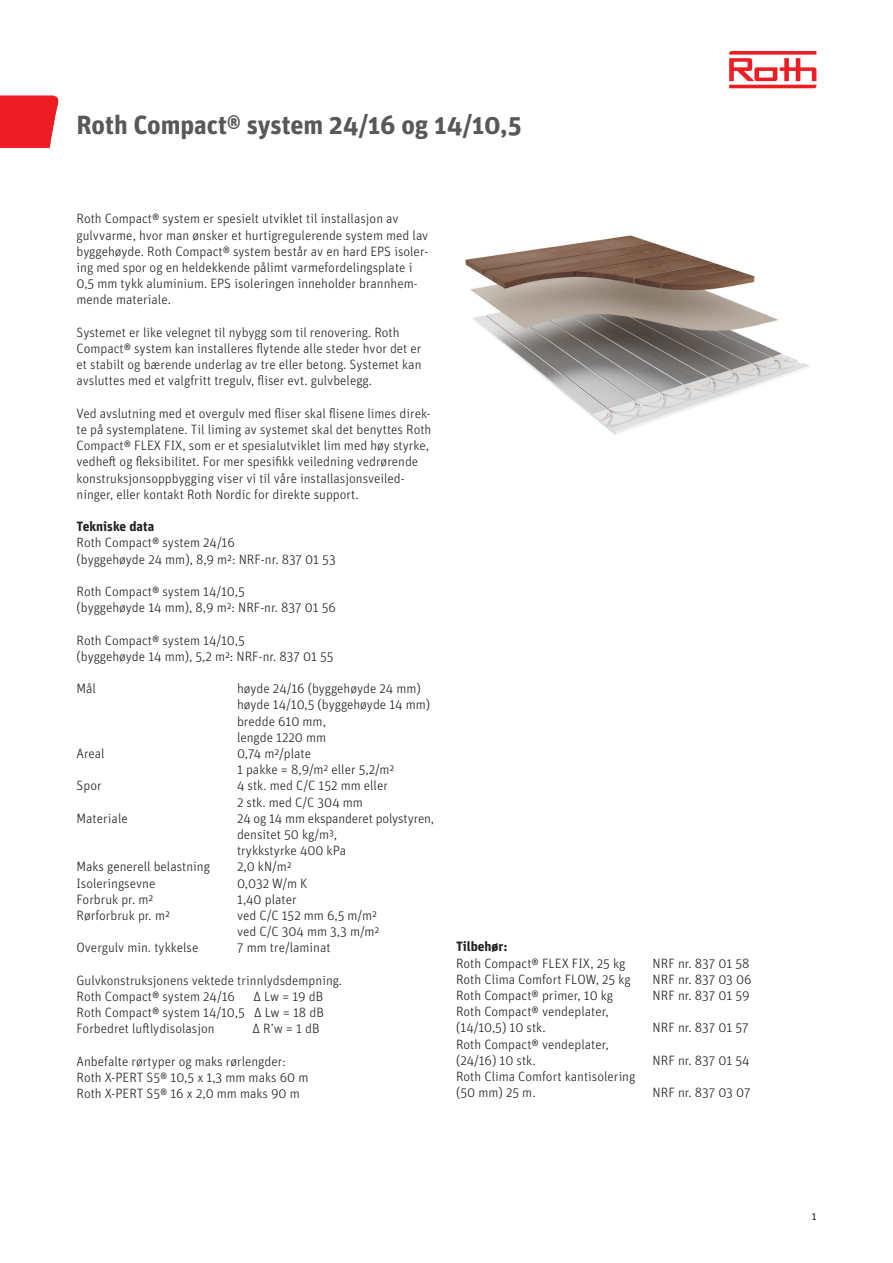
<style>
.page{position:relative;width:893px;height:1263px;background:#fff}
.page>*{position:absolute;margin:0;border:0;box-sizing:border-box;transform-origin:0 0}
.t1{font:700 26.25px "Unit OT";letter-spacing:-.005em;color:#57585a}
.t2{font:300 13.5px/16.2px "Unit OT";color:#231f20}
.t3{font:700 13.5px "Unit OT";color:#231f20}
.t4{font:10.5px "Unit OT";color:#231f20}
</style>
<div class="page">
<svg style="left:729px;top:51px;width:87px;height:37px"></svg>
<svg style="left:0;top:96px;width:59px;height:52px;background:#ef2f34"></svg>
<img style="left:465px;top:235px;width:344px;height:200px">
<p class="t1" style="left:77px;top:107px;width:447px">Roth Compact® system 24/16 og 14/10,5</p>
<p class="t2" style="left:77px;top:211px;width:353px">Roth Compact® system er spesielt utviklet til installasjon av gulvvarme, hvor man ønsker et hurtigregulerende system med lav byggehøyde. Roth Compact® system består av en hard EPS isoler&shy;ing med spor og en heldekkende pålimt varmefordelingsplate i</p>
<p class="t2" style="left:77px;top:275px;width:343px">0,5 mm tykk aluminium. EPS isoleringen inneholder brannhem&shy;mende materiale.</p>
<p class="t2" style="left:77px;top:324px;width:346px">Systemet er like velegnet til nybygg som til renovering. Roth Compact® system kan installeres flytende alle steder hvor det er et stabilt og bærende underlag av tre eller betong. Systemet kan avsluttes med et valgfritt tregulv, fliser evt. gulvbelegg.</p>
<p class="t2" style="left:77px;top:405px;width:356px">Ved avslutning med et overgulv med fliser skal flisene limes direk&shy;te på systemplatene. Til liming av systemet skal det benyttes Roth Compact® FLEX FIX, som er et spesialutviklet lim med høy styrke, vedheft og fleksibilitet. For mer spesifikk veiledning vedrørende konstruksjonsoppbygging viser vi til våre installasjonsveiled&shy;ninger, eller kontakt Roth Nordic for direkte support.</p>
<p class="t3" style="left:77px;top:518px;width:79px">Tekniske data</p>
<p class="t2" style="left:77px;top:535px;width:261px">Roth Compact® system 24/16<br>(byggehøyde 24 mm), 8,9 m²: NRF-nr. 837 01 53</p>
<p class="t2" style="left:77px;top:583px;width:261px">Roth Compact® system 14/10,5<br>(byggehøyde 14 mm), 8,9 m²: NRF-nr. 837 01 56</p>
<p class="t2" style="left:77px;top:632px;width:170px">Roth Compact® system 14/10,5</p>
<p class="t2" style="left:77px;top:648px;width:259px">(byggehøyde 14 mm), 5,2 m²: NRF-nr. 837 01 55</p>
<p class="t2" style="left:77px;top:680px;width:21px">Mål</p>
<p class="t2" style="left:237px;top:680px;width:185px">høyde 24/16 (byggehøyde 24 mm)</p>
<p class="t2" style="left:237px;top:697px;width:195px">høyde 14/10,5 (byggehøyde 14 mm)</p>
<p class="t2" style="left:237px;top:713px;width:91px">bredde 610 mm, lengde 1220 mm</p>
<p class="t2" style="left:77px;top:745px;width:30px">Areal</p>
<p class="t2" style="left:237px;top:745px;width:75px">0,74 m²/plate</p>
<p class="t2" style="left:237px;top:761px;width:159px">1 pakke = 8,9/m² eller 5,2/m²</p>
<p class="t2" style="left:77px;top:778px;width:27px">Spor</p>
<p class="t2" style="left:237px;top:778px;width:152px">4 stk. med C/C 152 mm eller<br>2 stk. med C/C 304 mm</p>
<p class="t2" style="left:77px;top:810px;width:53px">Materiale</p>
<p class="t2" style="left:237px;top:810px;width:199px">24 og 14 mm ekspanderet polystyren,</p>
<p class="t2" style="left:237px;top:826px;width:102px">densitet 50 kg/m³,</p>
<p class="t2" style="left:237px;top:842px;width:111px">trykkstyrke 400 kPa</p>
<p class="t2" style="left:77px;top:859px;width:135px">Maks generell belastning</p>
<p class="t2" style="left:237px;top:859px;width:56px">2,0 kN/m²</p>
<p class="t2" style="left:77px;top:875px;width:80px">Isoleringsevne</p>
<p class="t2" style="left:237px;top:875px;width:72px">0,032 W/m K</p>
<p class="t2" style="left:77px;top:891px;width:78px">Forbruk pr. m²</p>
<p class="t2" style="left:237px;top:891px;width:61px">1,40 plater</p>
<p class="t2" style="left:77px;top:907px;width:95px">Rørforbruk pr. m²</p>
<p class="t2" style="left:237px;top:907px;width:141px">ved C/C 152 mm 6,5 m/m²</p>
<p class="t2" style="left:237px;top:923px;width:144px">ved C/C 304 mm 3,3 m/m²</p>
<p class="t2" style="left:77px;top:940px;width:123px">Overgulv min. tykkelse</p>
<p class="t2" style="left:237px;top:940px;width:95px">7 mm tre/laminat</p>
<p class="t2" style="left:77px;top:972px;width:267px">Gulvkonstruksjonens vektede trinnlydsdempning.</p>
<p class="t2" style="left:77px;top:988px;width:160px">Roth Compact® system 24/16</p>
<p class="t2" style="left:254px;top:988px;width:71px">Δ Lw = 19 dB</p>
<p class="t2" style="left:77px;top:1004px;width:249px">Roth Compact® system 14/10,5 Δ Lw = 18 dB</p>
<p class="t2" style="left:77px;top:1021px;width:140px">Forbedret luftlydisolasjon</p>
<p class="t2" style="left:253px;top:1021px;width:69px">Δ R’w = 1 dB</p>
<p class="t2" style="left:77px;top:1053px;width:211px">Anbefalte rørtyper og maks rørlengder:</p>
<p class="t2" style="left:77px;top:1069px;width:233px">Roth X-PERT S5® 10,5 x 1,3 mm maks 60 m</p>
<p class="t2" style="left:77px;top:1085px;width:225px">Roth X-PERT S5® 16 x 2,0 mm maks 90 m</p>
<p class="t3" style="left:456px;top:938px;width:53px">Tilbehør:</p>
<p class="t2" style="left:456px;top:955px;width:171px">Roth Compact® FLEX FIX, 25 kg</p>
<p class="t2" style="left:653px;top:955px;width:98px">NRF nr. 837 01 58</p>
<p class="t2" style="left:456px;top:971px;width:176px">Roth Clima Comfort FLOW, 25 kg</p>
<p class="t2" style="left:653px;top:971px;width:101px">NRF nr. 837 03 06</p>
<p class="t2" style="left:456px;top:987px;width:159px">Roth Compact® primer, 10 kg</p>
<p class="t2" style="left:653px;top:987px;width:98px">NRF nr. 837 01 59</p>
<p class="t2" style="left:456px;top:1003px;width:154px">Roth Compact® vendeplater, (14/10,5) 10 stk.</p>
<p class="t2" style="left:653px;top:1020px;width:98px">NRF nr. 837 01 57</p>
<p class="t2" style="left:456px;top:1036px;width:154px">Roth Compact® vendeplater, (24/16) 10 stk.</p>
<p class="t2" style="left:456px;top:1068px;width:181px">Roth Clima Comfort kantisolering (50 mm) 25 m.</p>
<p class="t2" style="left:653px;top:1052px;width:98px">NRF nr. 837 01 54</p>
<p class="t2" style="left:653px;top:1084px;width:100px">NRF nr. 837 03 07</p>
<p class="t4" style="left:812px;top:1210px;width:6px">1</p>
</div>
